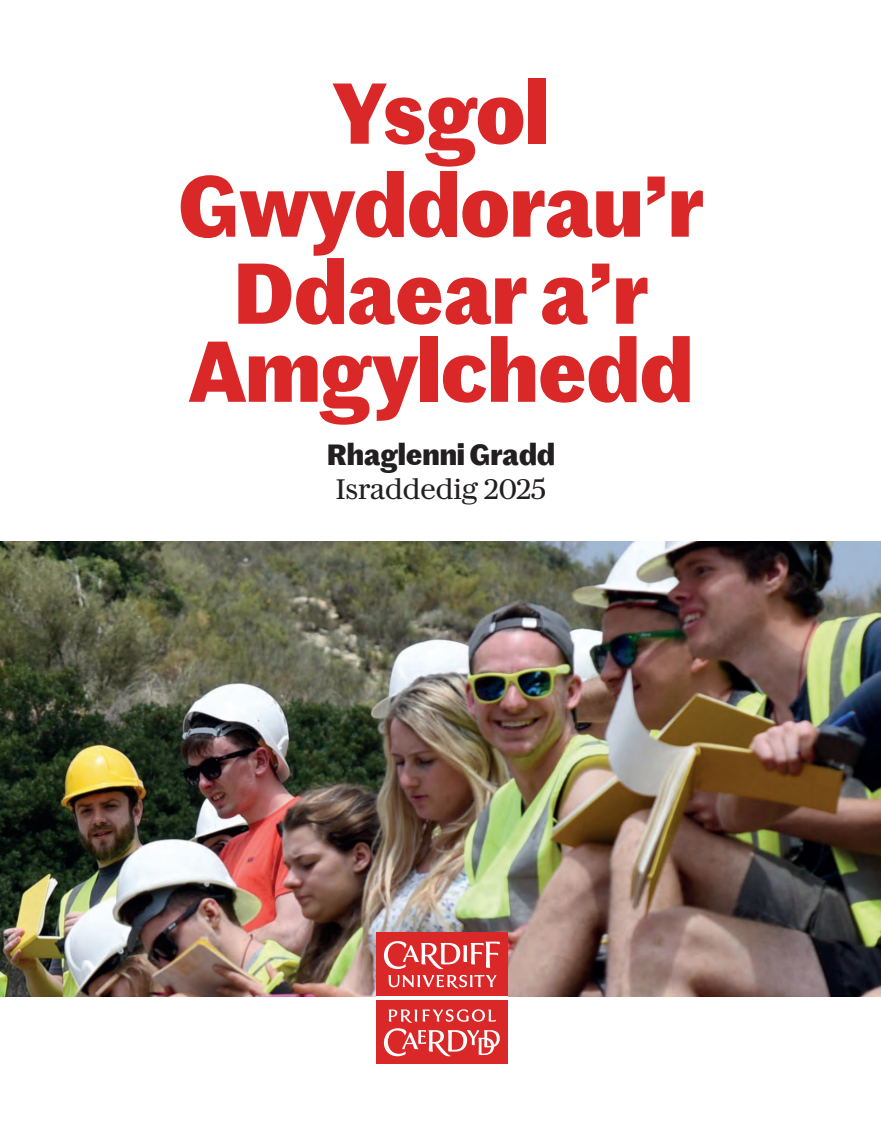
<style>
.page{position:relative;width:881px;height:1137px;background:#fff}
.page>*{position:absolute;margin:0;border:0;box-sizing:border-box;transform-origin:0 0}
.t1{font:700 84px/90px "Marr Sans TT";letter-spacing:-.01em;color:#da2728;text-align:center}
.t2{font:700 28.5px "Marr Sans TT";letter-spacing:-.005em;color:#231f20}
.t3{font:28.5px "Darby Serif Text";letter-spacing:-.005em;color:#231f20}
</style>
<div class="page">
<img style="left:0;top:541px;width:881px;height:455px">
<div style="left:375px;top:1000px;width:132px;height:64px;background:#da2728"></div>
<svg style="left:384px;top:1009px;width:116px;height:48px"></svg>
<div style="left:375px;top:932px;width:132px;height:64px;background:#da2728"></div>
<svg style="left:384px;top:941px;width:116px;height:48px"></svg>
<p class="t1" style="left:178px;top:62px;width:528px">Ysgol<br>Gwyddorau’r<br>Ddaear a’r</p>
<p class="t1" style="left:189px;top:320px;width:505px">Amgylchedd</p>
<p class="t2" style="left:327px;top:433px;width:230px">Rhaglenni Gradd</p>
<p class="t3" style="left:336px;top:469px;width:212px">Israddedig 2025</p>
</div>
